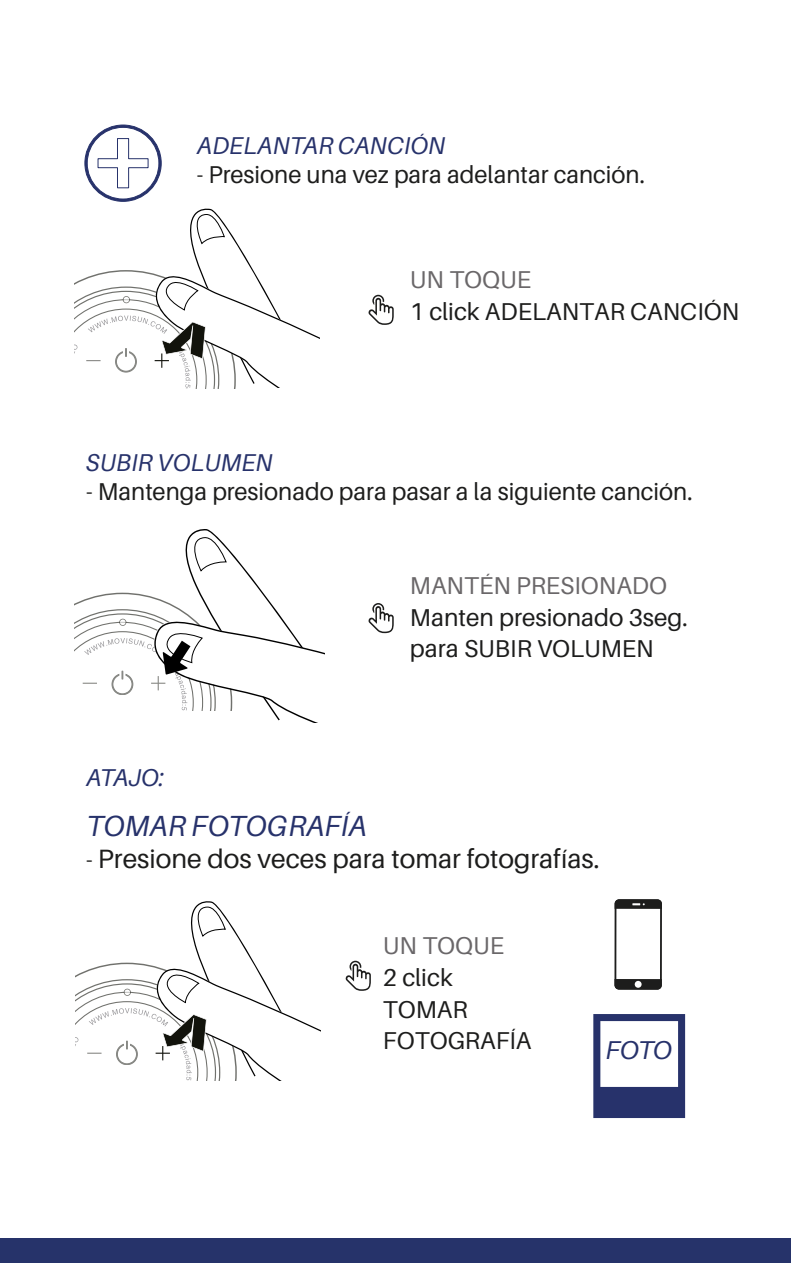
<style>
.page{position:relative;width:791px;height:1263px;background:#fff}
.page>*{position:absolute;margin:0;border:0;box-sizing:border-box;transform-origin:0 0}
.t1{font:italic 29.1px "Aileron";color:#27326b}
.t2{font:26.55px "Aileron";color:#1d1d1c}
.t3{font:italic 25.8px "Aileron";color:#27326b}
.t4{font:24.45px/31.8px "Aileron";color:#1d1d1c}
.t5{font:24.45px "Aileron";color:#6a6769}
.t6{font:24.3px "Aileron";color:#1d1d1c}
.t7{font:italic 24.3px "Aileron";color:#27326b}
.s1{font-size:24.3px}
</style>
<div class="page">
<div style="left:0;top:1238px;width:791px;height:25px;background:#26336a"></div>
<svg style="left:614px;top:899px;width:48px;height:91px"></svg>
<svg style="left:593px;top:1014px;width:92px;height:104px"></svg>
<svg style="left:75px;top:529px;width:249px;height:193px"></svg>
<svg style="left:85px;top:125px;width:76px;height:77px"></svg>
<svg style="left:368px;top:295px;width:26px;height:30px"></svg>
<svg style="left:346px;top:961px;width:25px;height:30px"></svg>
<svg style="left:368px;top:603px;width:26px;height:30px"></svg>
<svg style="left:75px;top:208px;width:244px;height:180px"></svg>
<svg style="left:76px;top:901px;width:244px;height:180px"></svg>
<p class="t7" style="left:197px;top:132px;width:250px">ADELANTAR CANCIÓN</p>
<p class="t6" style="left:197px;top:162px;width:449px">- Presione una vez para adelantar canción.</p>
<p class="t5" style="left:410px;top:266px;width:123px">UN TOQUE</p>
<p class="t4" style="left:410px;top:296px;width:331px">1 click ADELANTAR CANCIÓN</p>
<p class="t7" style="left:86px;top:449px;width:188px">SUBIR VOLUMEN</p>
<p class="t6" style="left:86px;top:478px;width:608px">- Mantenga presionado para pasar a la siguiente canción.</p>
<p class="t7" style="left:86px;top:764px;width:80px">ATAJO:</p>
<p class="t5" style="left:410px;top:572px;width:259px">MANTÉN PRESIONADO</p>
<p class="t4" style="left:410px;top:601px;width:279px">Manten presionado 3seg. para SUBIR VOLUMEN</p>
<p class="t1" style="left:86px;top:810px;width:282px">TOMAR FOTOGRAFÍA</p>
<p class="t2" style="left:86px;top:844px;width:515px"><span class="s1">-</span> Presione dos veces para tomar fotografías.</p>
<p class="t5" style="left:383px;top:932px;width:123px">UN TOQUE</p>
<p class="t4" style="left:383px;top:962px;width:150px">2 click<br>TOMAR<br>FOTOGRAFÍA</p>
<p class="t3" style="left:605px;top:1036px;width:68px">FOTO</p>
</div>
